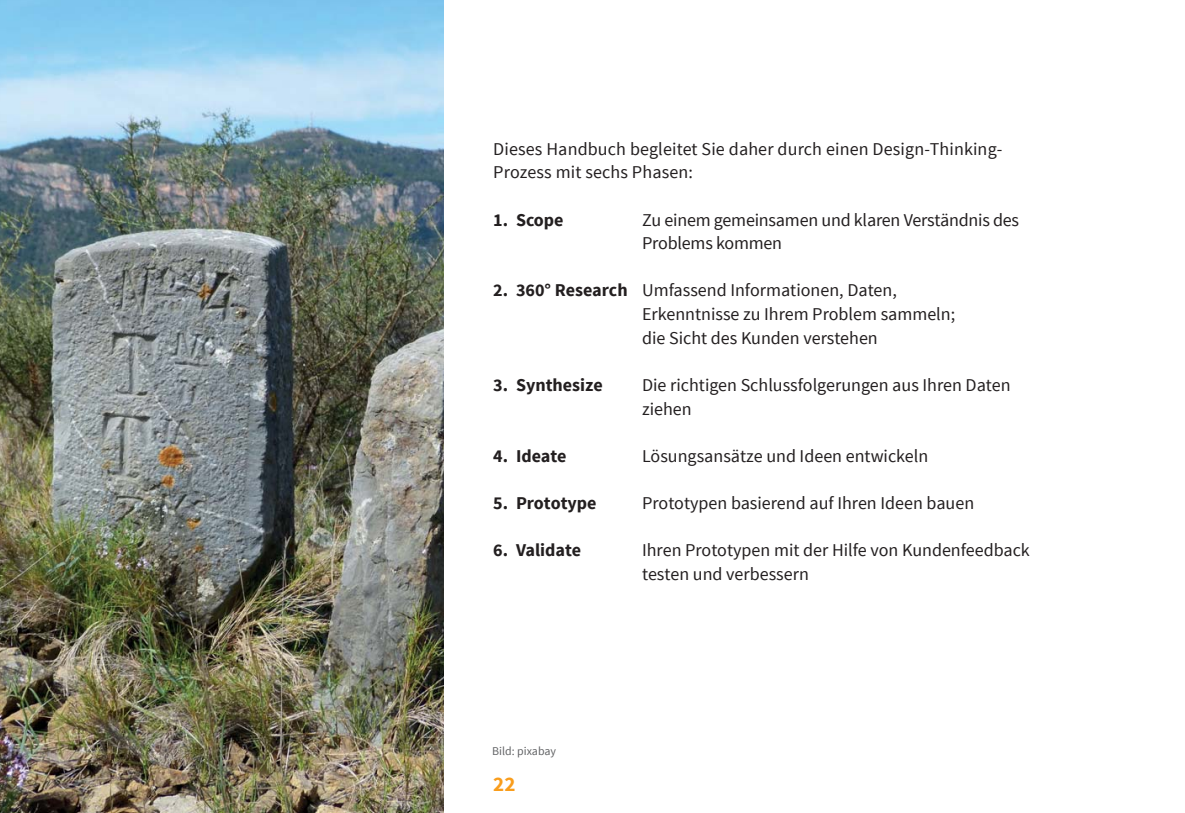
<style>
.page{position:relative;width:1185px;height:813px;background:#fff}
.page>*{position:absolute;margin:0;border:0;box-sizing:border-box;transform-origin:0 0}
.t1{font:700 21px "Source Sans Pro";color:#f99d1c}
.t2{font:18.03px/23.6px "Source Sans Pro";color:#231f20}
.t3{font:700 18.03px "Source Sans Pro";color:#231f20}
.t4{font:11.9px "Source Sans Pro";color:#636466}
.s1{font-weight:700}
</style>
<div class="page">
<img style="left:0;top:0;width:444px;height:813px">
<p class="t2" style="left:493px;top:136px;width:511px">Dieses Handbuch begleitet Sie daher durch einen Design-Thinking-<br>Prozess mit sechs Phasen:</p>
<p class="t3" style="left:493px;top:208px;width:72px">1. Scope</p>
<p class="t2" style="left:642px;top:207px;width:378px">Zu einem gemeinsamen und klaren Verständnis des<br>Problems kommen</p>
<p class="t2" style="left:642px;top:278px;width:315px;text-indent:-149px"><span class="s1">2. 360° Research</span> Umfassend Informationen, Daten,<br>Erkenntnisse zu Ihrem Problem sammeln; die Sicht des Kunden verstehen</p>
<p class="t3" style="left:493px;top:373px;width:111px">3. Synthesize</p>
<p class="t2" style="left:642px;top:373px;width:370px">Die richtigen Schlussfolgerungen aus Ihren Daten ziehen</p>
<p class="t3" style="left:493px;top:444px;width:75px">4. Ideate</p>
<p class="t2" style="left:642px;top:443px;width:288px">Lösungsansätze und Ideen entwickeln</p>
<p class="t3" style="left:493px;top:491px;width:105px">5. Prototype</p>
<p class="t2" style="left:642px;top:491px;width:334px">Prototypen basierend auf Ihren Ideen bauen</p>
<p class="t3" style="left:493px;top:538px;width:89px">6. Validate</p>
<p class="t2" style="left:642px;top:538px;width:389px">Ihren Prototypen mit der Hilfe von Kundenfeedback testen und verbessern</p>
<p class="t4" style="left:492px;top:743px;width:65px">Bild: pixabay</p>
<p class="t1" style="left:493px;top:770px;width:24px">22</p>
</div>
